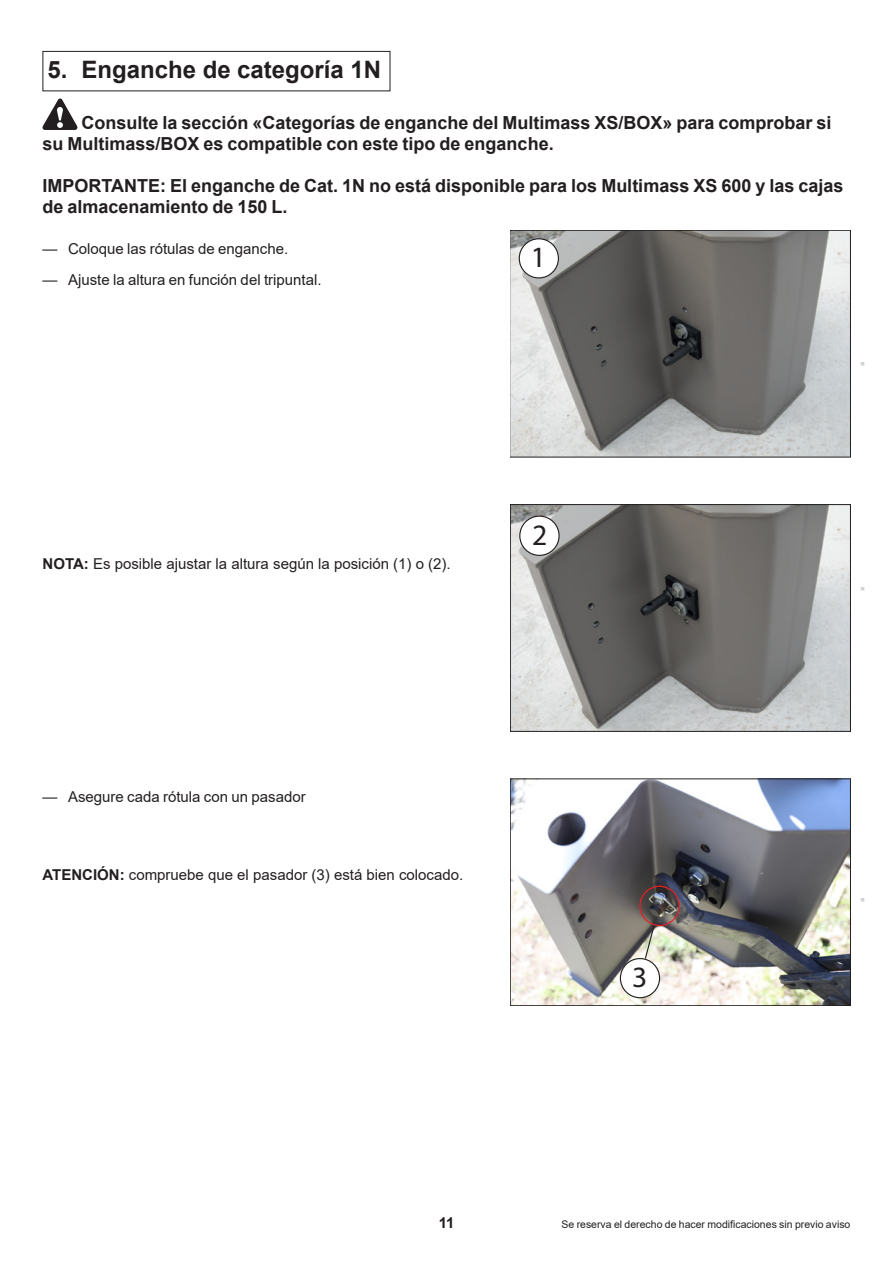
<style>
.page{position:relative;width:893px;height:1263px;background:#fff}
.page>*{position:absolute;margin:0;border:0;box-sizing:border-box;transform-origin:0 0}
.t1{font:29.7px "Myriad Pro";color:#231f20}
.t2{font:29.55px "Myriad Pro";color:#231f20}
.t3{font:700 24px "Arial";color:#231f20}
.Intro_chap{font:700 18px/21px "Arial";color:#231f20}
.Note{font:15px "Arial";color:#231f20}
.Texte_enum{font:15px "Arial";color:#231f20}
.t4{font:700 15px "Arial";color:#231f20}
.Pied_Page_Droit{font:10.5px "Arial";color:#231f20}
.Texte_code{font:7.5px "Arial";color:#d1d2d4}
.s1{font-weight:700}
</style>
<div class="page">
<div style="left:43px;top:51px;width:347px;height:40px;border:1px solid #231f20"></div>
<svg style="left:43px;top:99px;width:34px;height:31px"></svg>
<img style="left:512px;top:232px;width:336px;height:223px">
<div style="left:519px;top:239px;width:39px;height:39px;background:#fff;border-radius:50%"></div>
<div style="left:519px;top:238px;width:40px;height:40px;border:1px solid #231f20;border-radius:50%"></div>
<div style="left:510px;top:230px;width:340px;height:227px;border:1px solid #231f20"></div>
<img style="left:512px;top:507px;width:336px;height:222px">
<div style="left:520px;top:516px;width:39px;height:39px;background:#fff;border-radius:50%"></div>
<div style="left:519px;top:516px;width:41px;height:40px;border:1px solid #231f20;border-radius:50%"></div>
<img style="left:512px;top:781px;width:336px;height:223px">
<div style="left:510px;top:779px;width:340px;height:227px;border:1px solid #231f20"></div>
<div style="left:620px;top:958px;width:39px;height:40px;background:#fff;border-radius:50%"></div>
<div style="left:620px;top:958px;width:40px;height:40px;border:1px solid #231f20;border-radius:50%"></div>
<div style="left:639px;top:886px;width:41px;height:40px;border:1px solid #ee1d23;border-radius:50%"></div>
<svg style="left:644px;top:924px;width:11px;height:36px"></svg>
<p class="t3" style="left:48px;top:52px;width:335px">5. Enganche de categoría 1N</p>
<p class="Intro_chap" style="left:43px;top:113px;width:791px;text-indent:39px">Consulte la sección «Categorías de enganche del Multimass XS/BOX» para comprobar si su Multimass/BOX es compatible con este tipo de enganche.</p>
<p class="Intro_chap" style="left:43px;top:176px;width:802px">IMPORTANTE: El enganche de Cat. 1N no está disponible para los Multimass XS 600 y las cajas de almacenamiento de 150 L.</p>
<p class="Texte_enum" style="left:43px;top:238px;width:247px">— Coloque las rótulas de enganche.</p>
<p class="Texte_enum" style="left:43px;top:269px;width:280px">— Ajuste la altura en función del tripuntal.</p>
<p class="t2" style="left:531px;top:239px;width:17px">1</p>
<p class="Texte_code" style="left:857px;top:366px;width:6px;rotate:-90deg">■</p>
<p class="Note" style="left:43px;top:553px;width:410px"><span class="s1">NOTA:</span> Es posible ajustar la altura según la posición (1) o (2).</p>
<p class="t1" style="left:532px;top:517px;width:17px">2</p>
<p class="Texte_code" style="left:857px;top:591px;width:6px;rotate:-90deg">■</p>
<p class="Texte_enum" style="left:43px;top:787px;width:265px">— Asegure cada rótula con un pasador</p>
<p class="Note" style="left:43px;top:864px;width:422px"><span class="s1">ATENCIÓN:</span> compruebe que el pasador (3) está bien colocado.</p>
<p class="t2" style="left:632px;top:959px;width:17px">3</p>
<p class="Texte_code" style="left:857px;top:902px;width:6px;rotate:-90deg">■</p>
<p class="t4" style="left:439px;top:1212px;width:17px">11</p>
<p class="Pied_Page_Droit" style="left:561px;top:1217px;width:290px">Se reserva el derecho de hacer modificaciones sin previo aviso</p>
</div>
